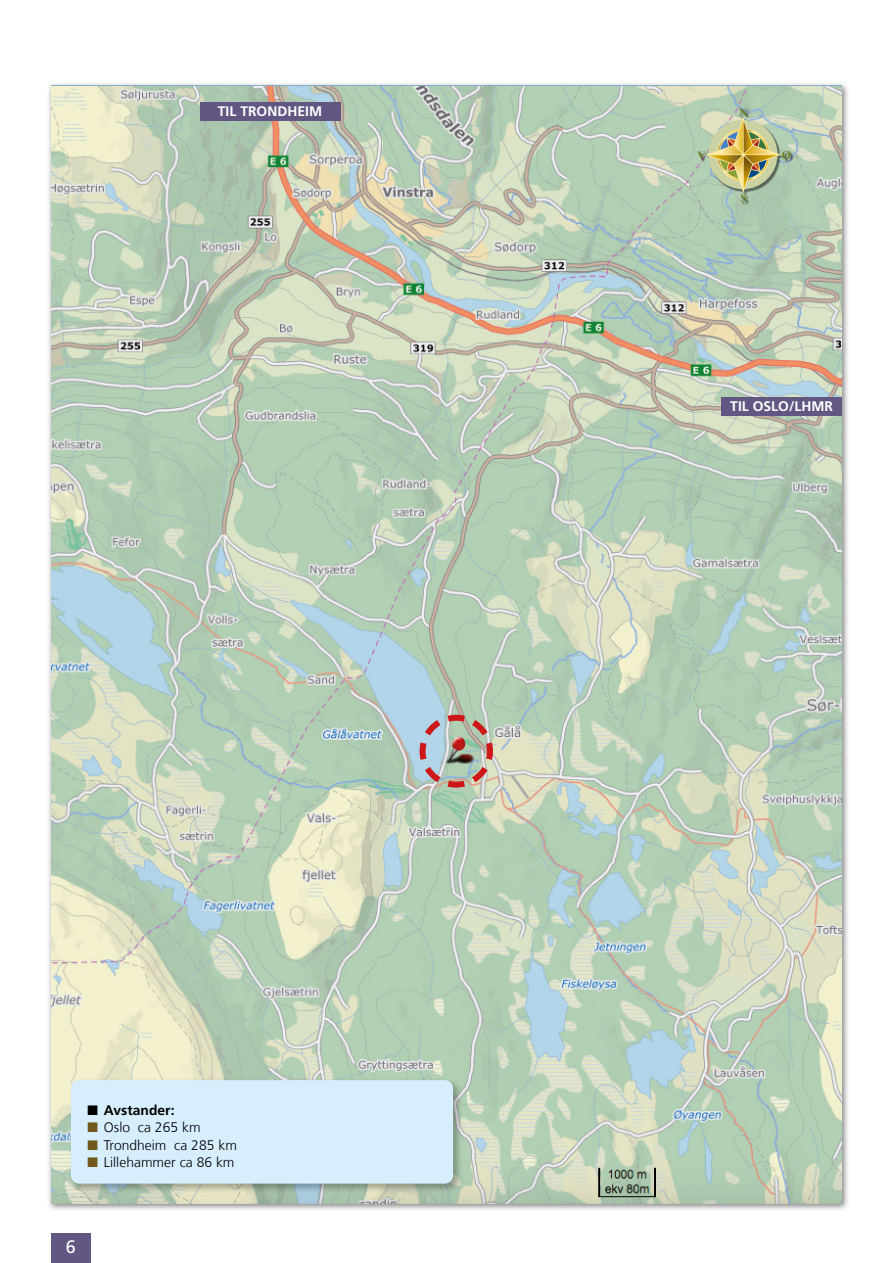
<style>
.page{position:relative;width:893px;height:1263px;background:#fff}
.page>*{position:absolute;margin:0;border:0;box-sizing:border-box;transform-origin:0 0}
.t1{font:18px "Frutiger LT Std";color:#fff}
.t2{font:300 13.8px "Frutiger LT Arabic 45";color:#000}
.t3{font:700 13.8px "Frutiger LT Std";color:#fff}
.t4{font:700 13.8px "Frutiger LT Std";color:#000}
.s1{color:#70571b}
</style>
<div class="page">
<div style="left:51px;top:1233px;width:40px;height:30px;background:#615782"></div>
<div style="left:47px;top:82px;width:803px;height:1130px;background:#000;opacity:.5"></div>
<img style="left:99px;top:1203px;width:699px;height:1px">
<img style="left:51px;top:86px;width:791px;height:1117px">
<div style="left:699px;top:110px;width:95px;height:95px;background:#000;opacity:.5"></div>
<img style="left:697px;top:108px;width:93px;height:94px">
<div style="left:69px;top:1078px;width:394px;height:116px;background:#000;opacity:.3"></div>
<div style="left:71px;top:1080px;width:382px;height:103px;background:#d7eefd;border-radius:8px"></div>
<img style="left:417px;top:712px;width:79px;height:78px">
<div style="left:200px;top:102px;width:140px;height:18px;background:#615782"></div>
<div style="left:721px;top:397px;width:121px;height:18px;background:#615782"></div>
<p class="t3" style="left:218px;top:104px;width:106px">TIL TRONDHEIM</p>
<p class="t4" style="left:87px;top:1102px;width:89px">■ Avstander:</p>
<p class="t2" style="left:87px;top:1116px;width:115px"><span class="s1">■</span> Oslo ca 265 km</p>
<p class="t2" style="left:87px;top:1134px;width:151px"><span class="s1">■</span> Trondheim ca 285 km</p>
<p class="t2" style="left:87px;top:1151px;width:149px"><span class="s1">■</span> Lillehammer ca 86 km</p>
<h1 class="t1" style="left:66px;top:1236px;width:12px">6</h1>
<p class="t3" style="left:730px;top:398px;width:104px">TIL OSLO/LHMR</p>
</div>
